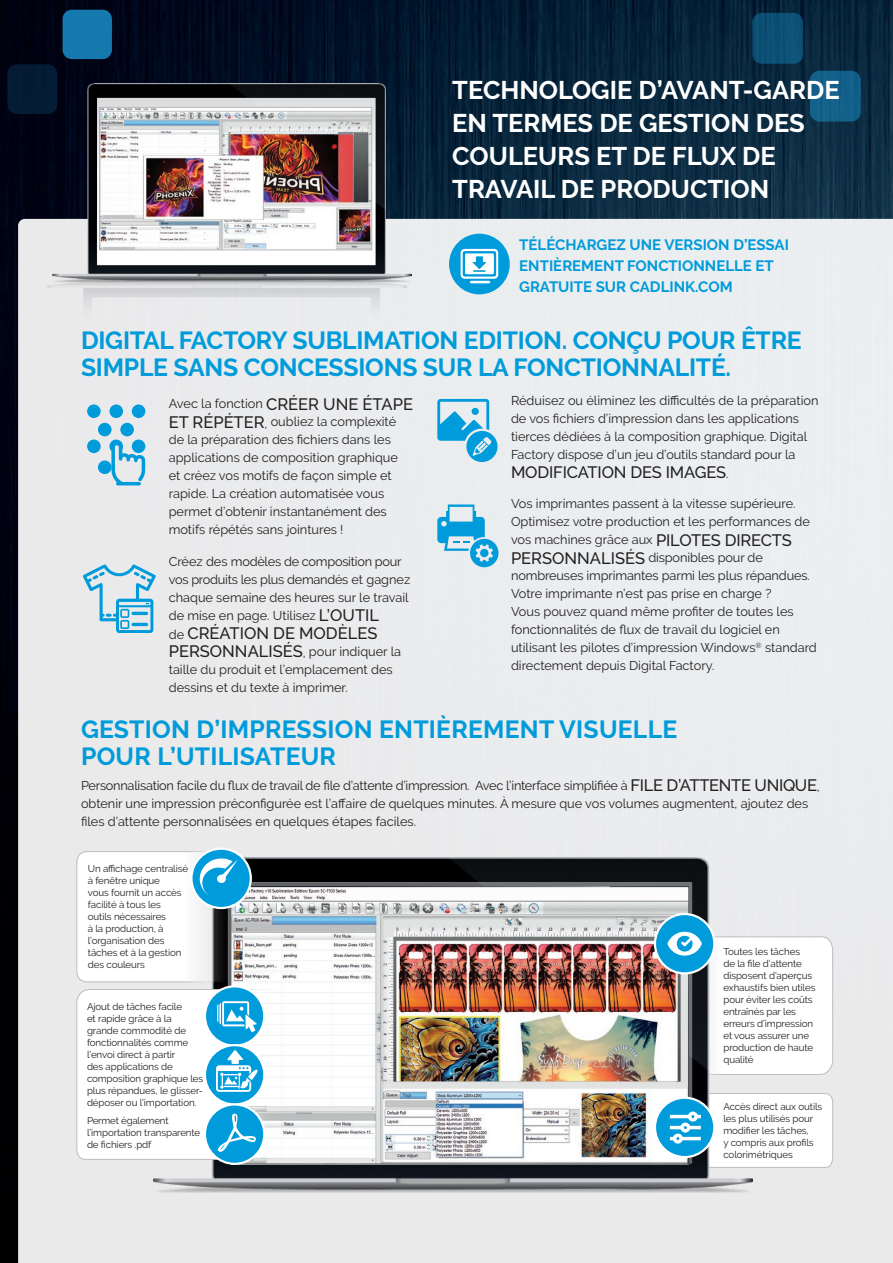
<style>
.page{position:relative;width:893px;height:1263px;background:#fff}
.page>*{position:absolute;margin:0;border:0;box-sizing:border-box;transform-origin:0 0}
.Subhead{font:700 25.5px/33px "Raleway";color:#fff}
.Heading_level_2_blue{font:700 24.75px/27px "Raleway";letter-spacing:-.01em;color:#009bda}
.Heading_level_2_blue-2{font:700 24.75px/27px "Raleway";letter-spacing:.01em;color:#009bda}
.Body_Text{font:500 16.5px "Raleway";letter-spacing:-.01em;color:#231f20}
.CTA{font:700 15px/21px "Raleway";color:#009bda}
.Body_Text-2{font:12.75px/18px "Raleway";color:#231f20}
.Workflow_Text{font:9.75px/12px "Raleway";letter-spacing:-.01em;color:#231f20}
.s1{font-weight:500;font-size:16.5px}
.s2{font-weight:400;font-size:12.75px}
</style>
<div class="page">
<img style="left:0;top:0;width:893px;height:1263px">
<div style="left:18px;top:219px;width:875px;height:1044px;background:#eaeced"></div>
<div style="left:8px;top:64px;width:49px;height:50px;background:#041c34;border-radius:9px"></div>
<div style="left:63px;top:10px;width:49px;height:49px;background:#1679ae;border-radius:9px"></div>
<div style="left:752px;top:13px;width:51px;height:51px;background:#0d5175;border-radius:10px"></div>
<div style="left:810px;top:71px;width:51px;height:51px;background:#13618b;border-radius:10px"></div>
<div style="left:449px;top:234px;width:61px;height:60px;background:#009bda;border-radius:50%"></div>
<svg style="left:461px;top:249px;width:37px;height:34px"></svg>
<img style="left:48px;top:281px;width:358px;height:44px">
<img style="left:52px;top:83px;width:359px;height:200px">
<img style="left:102px;top:109px;width:268px;height:139px">
<div style="left:100px;top:107px;width:272px;height:143px;border:1px solid #b7b8bb"></div>
<img style="left:153px;top:858px;width:599px;height:335px">
<img style="left:231px;top:887px;width:458px;height:277px">
<svg style="left:191px;top:849px;width:60px;height:59px"></svg>
<div style="left:190px;top:847px;width:62px;height:62px;border:2px solid #fff;border-radius:50%"></div>
<svg style="left:76px;top:850px;width:162px;height:132px"></svg>
<svg style="left:659px;top:1093px;width:174px;height:75px"></svg>
<div style="left:655px;top:914px;width:59px;height:59px;background:#009bda;border-radius:50%"></div>
<div style="left:654px;top:913px;width:61px;height:61px;border:2px solid #fff;border-radius:50%"></div>
<svg style="left:667px;top:932px;width:166px;height:143px"></svg>
<svg style="left:76px;top:989px;width:204px;height:172px"></svg>
<svg style="left:83px;top:564px;width:73px;height:69px;background:#aad4e6"></svg>
<svg style="left:437px;top:399px;width:60px;height:63px;background:#7fc7e5"></svg>
<div style="left:87px;top:404px;width:14px;height:14px;background:#009bda;border-radius:50%"></div>
<div style="left:109px;top:404px;width:14px;height:14px;background:#009bda;border-radius:50%"></div>
<div style="left:132px;top:404px;width:13px;height:14px;background:#009bda;border-radius:50%"></div>
<div style="left:98px;top:423px;width:14px;height:13px;background:#009bda;border-radius:50%"></div>
<div style="left:120px;top:423px;width:14px;height:13px;background:#009bda;border-radius:50%"></div>
<div style="left:98px;top:460px;width:14px;height:14px;background:#009bda;border-radius:50%"></div>
<div style="left:87px;top:439px;width:14px;height:14px;background:#009bda;border-radius:50%"></div>
<svg style="left:109px;top:439px;width:36px;height:46px;background:#8bcae4"></svg>
<svg style="left:437px;top:504px;width:61px;height:63px;background:#89cae6"></svg>
<p class="Subhead" style="left:452px;top:74px;width:389px">TECHNOLOGIE D’AVANT-GARDE<br>EN TERMES DE GESTION DES<br>COULEURS ET DE FLUX DE<br>TRAVAIL DE PRODUCTION</p>
<p class="CTA" style="left:519px;top:234px;width:271px">TÉLÉCHARGEZ UNE VERSION D’ESSAI<br>ENTIÈREMENT FONCTIONNELLE ET<br>GRATUITE SUR CADLINK.COM</p>
<p class="Heading_level_2_blue" style="left:81px;top:327px;width:722px">DIGITAL FACTORY SUBLIMATION EDITION. CONÇU POUR ÊTRE<br>SIMPLE SANS CONCESSIONS SUR LA FONCTIONNALITÉ.</p>
<p class="Body_Text-2" style="left:169px;top:395px;width:246px">Avec la fonction <span class="s1">CRÉER UNE ÉTAPE ET RÉPÉTER</span>, oubliez la complexité de la préparation des fichiers dans les applications de composition graphique<br>et créez vos motifs de façon simple et rapide. La création automatisée vous permet d’obtenir instantanément des motifs répétés sans jointures !</p>
<p class="Body_Text-2" style="left:169px;top:552px;width:243px">Créez des modèles de composition pour vos produits les plus demandés et gagnez chaque semaine des heures sur le travail de mise en page. Utilisez <span class="s1">L’OUTIL</span></p>
<p class="Body_Text" style="left:169px;top:624px;width:210px"><span class="s2">de</span> CRÉATION DE MODÈLES</p>
<p class="Body_Text-2" style="left:169px;top:642px;width:234px"><span class="s1">PERSONNALISÉS</span>, pour indiquer la taille du produit et l’emplacement des dessins et du texte à imprimer.</p>
<p class="Body_Text-2" style="left:511px;top:391px;width:309px">Réduisez ou éliminez les difficultés de la préparation de vos fichiers d’impression dans les applications tierces dédiées à la composition graphique. Digital Factory dispose d’un jeu d’outils standard pour la</p>
<p class="Body_Text" style="left:511px;top:463px;width:219px">MODIFICATION DES IMAGES<span class="s2">.</span></p>
<p class="Body_Text-2" style="left:511px;top:495px;width:307px">Vos imprimantes passent à la vitesse supérieure.<br>Optimisez votre production et les performances de vos machines grâce aux <span class="s1">PILOTES DIRECTS PERSONNALISÉS</span> disponibles pour de nombreuses imprimantes parmi les plus répandues.<br>Votre imprimante n’est pas prise en charge ?<br>Vous pouvez quand même profiter de toutes les fonctionnalités de flux de travail du logiciel en utilisant les pilotes d’impression Windows<sup>®</sup> standard directement depuis Digital Factory.</p>
<p class="Heading_level_2_blue-2" style="left:81px;top:716px;width:598px">GESTION D’IMPRESSION ENTIÈREMENT VISUELLE<br>POUR L’UTILISATEUR</p>
<p class="Body_Text-2" style="left:81px;top:776px;width:740px">Personnalisation facile du flux de travail de file d’attente d’impression. Avec l’interface simplifiée à <span class="s1">FILE D’ATTENTE UNIQUE</span>, obtenir une impression préconfigurée est l’affaire de quelques minutes. À mesure que vos volumes augmentent, ajoutez des files d’attente personnalisées en quelques étapes faciles.</p>
<p class="Workflow_Text" style="left:88px;top:862px;width:102px">Un affichage centralisé à fenêtre unique<br>vous fournit un accès facilité à tous les<br>outils nécessaires<br>à la production, à l’organisation des tâches et à la gestion des couleurs</p>
<p class="Workflow_Text" style="left:87px;top:1000px;width:118px">Ajout de tâches facile<br>et rapide grâce à la grande commodité de fonctionnalités comme l’envoi direct à partir<br>des applications de composition graphique les plus répandues, le glisser&shy;déposer ou l’importation.</p>
<p class="Workflow_Text" style="left:87px;top:1115px;width:115px">Permet également l’importation transparente de fichiers .pdf</p>
<p class="Workflow_Text" style="left:723px;top:946px;width:94px">Toutes les tâches<br>de la file d’attente disposent d’aperçus exhaustifs bien utiles pour éviter les coûts entraînés par les erreurs d’impression et vous assurer une production de haute qualité</p>
<p class="Workflow_Text" style="left:723px;top:1101px;width:100px">Accès direct aux outils les plus utilisés pour modifier les tâches,<br>y compris aux profils colorimétriques</p>
</div>
